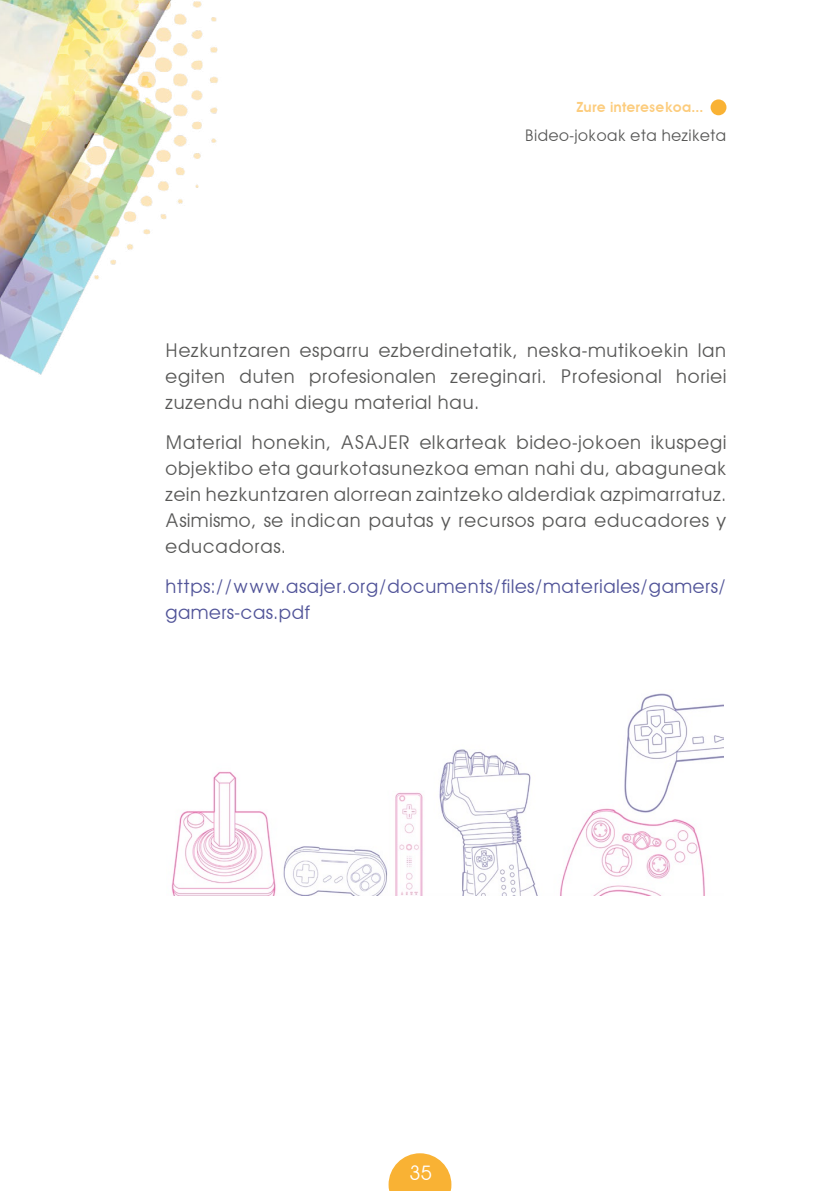
<style>
.page{position:relative;width:840px;height:1191px;background:#fff}
.page>*{position:absolute;margin:0;border:0;box-sizing:border-box;transform-origin:0 0}
.t1{font:20px "Avant Garde";color:#fff}
.t2{font:19px/26px "Avant Garde";letter-spacing:.01em;color:#575756;text-align:justify}
.t3{font:19px/26px "Avant Garde";letter-spacing:.005em;color:#505398}
.t4{font:16px "Avant Garde";color:#575756}
.t5{font:600 14px "Avant Garde";letter-spacing:.01em;color:#fccc7d}
</style>
<div class="page">
<svg style="left:388px;top:1153px;width:63px;height:38px"></svg>
<img style="left:0;top:0;width:727px;height:896px">
<img style="left:166px;top:689px;width:557px;height:206px">
<div style="left:710px;top:99px;width:16px;height:16px;background:#f9b234;border-radius:50%"></div>
<p class="t5" style="left:576px;top:99px;width:128px">Zure interesekoa...</p>
<p class="t4" style="left:524px;top:125px;width:203px">Bideo-jokoak eta heziketa</p>
<p class="t2" style="left:165px;top:337px;width:562px">Hezkuntzaren esparru ezberdinetatik, neska-mutikoekin lan egiten duten profesionalen zereginari. Profesional horiei zuzendu nahi diegu material hau.</p>
<p class="t2" style="left:165px;top:429px;width:562px">Material honekin, ASAJER elkarteak bideo-jokoen ikuspegi objektibo eta gaurkotasunezkoa eman nahi du, abaguneak zein hezkuntzaren alorrean zaintzeko alderdiak azpimarratuz.<br>Asimismo, se indican pautas y recursos para educadores y educadoras.</p>
<p class="t3" style="left:165px;top:573px;width:562px">https://www.asajer.org/documents/files/materiales/gamers/ gamers-cas.pdf</p>
<p class="t1" style="left:409px;top:1160px;width:24px">35</p>
</div>
